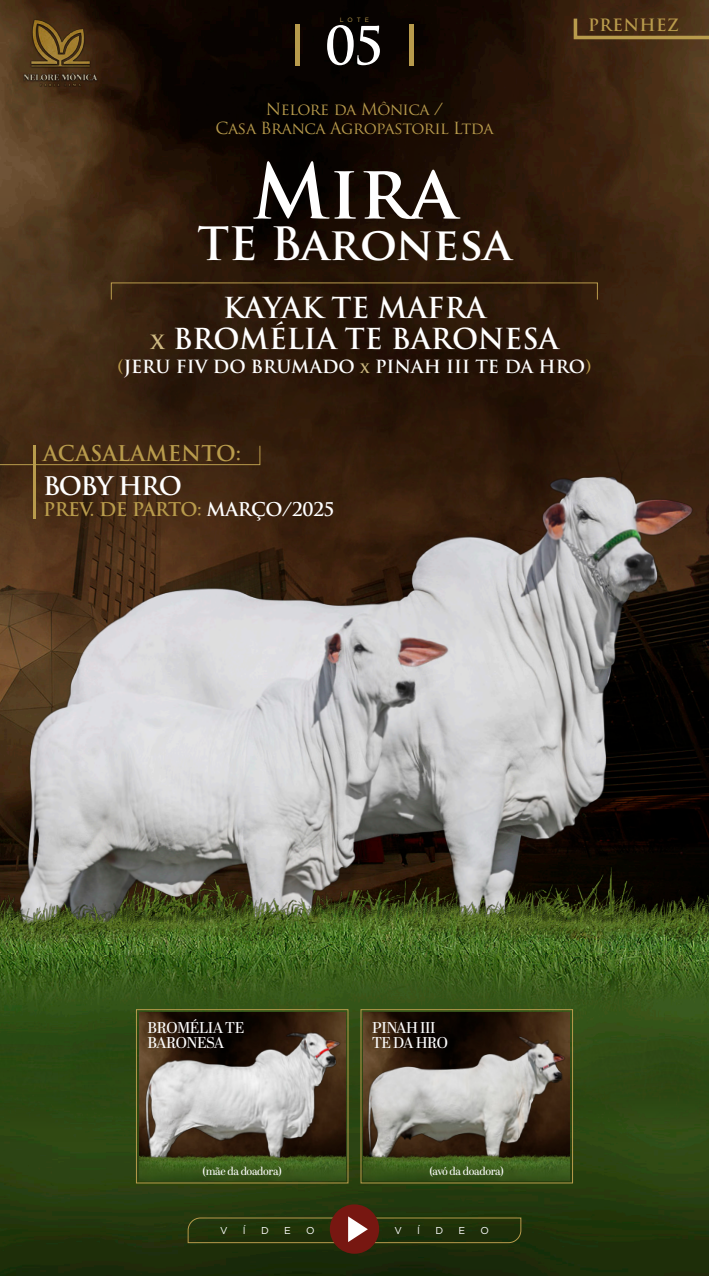
<style>
.page{position:relative;width:709px;height:1276px;background:#fff}
.page>*{position:absolute;margin:0;border:0;box-sizing:border-box;transform-origin:0 0}
.t1{font:700 74px "Trajan Pro";color:#fff}
.t2{font:700 51.25px "Trajan Pro";color:#fff}
.t3{font:700 44.75px "Trajan Pro";color:#fff}
.t4{font:700 28.12px "Trajan Pro";color:#fff}
.t5{font:700 25px "Trajan Pro";letter-spacing:-.06em;color:#fff}
.t6{font:700 21.25px "Trajan Pro";color:#b89b4c}
.t7{font:700 18.5px "Trajan Pro";letter-spacing:-.025em;color:#b89b4c}
.t8{font:700 17.62px "Trajan Pro";color:#fff}
.t9{font:700 16.62px "Trajan Pro";letter-spacing:.03em;color:#b89b4c}
.t10{font:16.25px "Trajan Pro";letter-spacing:-.025em;color:#b89b4c}
.t11{font:15.62px/15px "Abril Display";letter-spacing:-.03em;color:#fff}
.t12{font:11px "Abril Display";letter-spacing:-.035em;color:#fff}
.t13{font:10px "Gotham";color:#fff}
.t14{font:6.25px "Gotham";color:#b89b4c}
.s1{font-size:22.5px;color:#ceb982}
.s2{color:#b89b4c}
.s3{font-size:15px;color:#ceb982}
.s4{color:#fff}
</style>
<div class="page">
<img style="left:0;top:0;width:709px;height:91px">
<img style="left:0;top:91px;width:709px;height:759px">
<svg style="left:573px;top:17px;width:136px;height:22px;background:#583d1d"></svg>
<img style="left:0;top:850px;width:709px;height:426px">
<img style="left:0;top:880px;width:709px;height:261px">
<div style="left:330px;top:1204px;width:49px;height:49px;background:#771711;border-radius:50%"></div>
<svg style="left:187px;top:1216px;width:334px;height:27px;background:#383a14"></svg>
<div style="left:295px;top:25px;width:5px;height:41px;background:#b89b4c"></div>
<hr style="left:409px;top:25px;width:4px;height:41px;background:#b89b4c">
<svg style="left:0;top:445px;width:260px;height:20px;background:#3f2611"></svg>
<hr style="left:33px;top:445px;width:2px;height:73px;background:#b89b4c">
<img style="left:14px;top:15px;width:93px;height:75px">
<img style="left:7px;top:464px;width:693px;height:417px">
<div style="left:136px;top:1009px;width:212px;height:174px;border:1px solid #b89b4c"></div>
<img style="left:139px;top:1012px;width:206px;height:138px">
<img style="left:144px;top:1030px;width:197px;height:120px">
<img style="left:139px;top:1150px;width:206px;height:30px">
<div style="left:361px;top:1009px;width:212px;height:174px;border:1px solid #b89b4c"></div>
<img style="left:364px;top:1012px;width:205px;height:138px">
<img style="left:365px;top:1030px;width:202px;height:120px">
<img style="left:364px;top:1150px;width:205px;height:30px">
<img style="left:0;top:881px;width:709px;height:74px">
<p class="t14" style="left:340px;top:16px;width:31px">LOTE</p>
<p class="t2" style="left:325px;top:14px;width:60px">05</p>
<p class="t10" style="left:266px;top:98px;width:178px">Nelore da Mônica /</p>
<p class="t10" style="left:215px;top:118px;width:280px">Casa Branca Agropastoril Ltda</p>
<p class="t1" style="left:252px;top:146px;width:206px">Mira</p>
<p class="t3" style="left:197px;top:216px;width:315px">TE Baronesa</p>
<p class="t9" style="left:588px;top:15px;width:93px">PRENHEZ</p>
<p class="t4" style="left:223px;top:290px;width:264px">KAYAK TE MAFRA</p>
<p class="t4" style="left:150px;top:321px;width:410px"><span class="s1">x</span> BROMÉLIA TE BARONESA</p>
<p class="t8" style="left:117px;top:356px;width:476px"><span class="s2">(</span>JERU FIV DO BRUMADO <span class="s3">x</span> PINAH III TE DA HRO<span class="s2">)</span></p>
<h3 class="t6" style="left:43px;top:440px;width:199px">ACASALAMENTO:</h3>
<p class="t5" style="left:43px;top:470px;width:140px">BOBY HRO</p>
<p class="t7" style="left:43px;top:498px;width:293px">PREV. DE PARTO: <span class="s4">MARÇO/2025</span></p>
<p class="t11" style="left:147px;top:1020px;width:98px">BROMÉLIA TE<br>BARONESA</p>
<p class="t12" style="left:203px;top:1163px;width:81px">(mãe da doadora)</p>
<p class="t11" style="left:372px;top:1020px;width:77px">PINAH III<br>TE DA HRO</p>
<p class="t12" style="left:429px;top:1163px;width:76px">(avó da doadora)</p>
<p class="t13" style="left:220px;top:1224px;width:9px">V</p>
<p class="t13" style="left:243px;top:1224px;width:4px">Í</p>
<p class="t13" style="left:261px;top:1224px;width:9px">D</p>
<p class="t13" style="left:284px;top:1224px;width:8px">E</p>
<p class="t13" style="left:306px;top:1224px;width:10px">O</p>
<p class="t13" style="left:394px;top:1224px;width:9px">V</p>
<p class="t13" style="left:417px;top:1224px;width:4px">Í</p>
<p class="t13" style="left:435px;top:1224px;width:9px">D</p>
<p class="t13" style="left:458px;top:1224px;width:8px">E</p>
<p class="t13" style="left:480px;top:1224px;width:10px">O</p>
</div>
